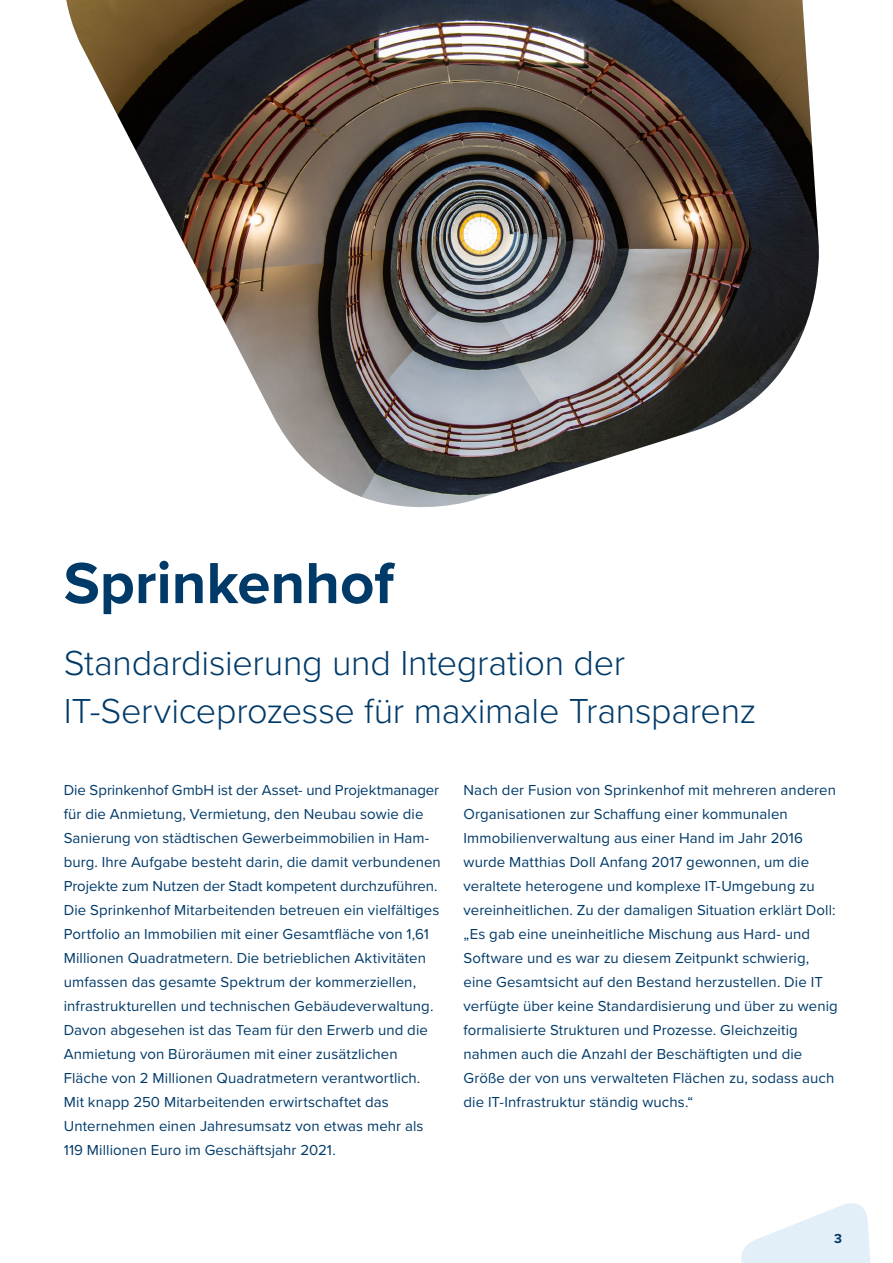
<style>
.page{position:relative;width:893px;height:1263px;background:#fff}
.page>*{position:absolute;margin:0;border:0;box-sizing:border-box;transform-origin:0 0}
.t1{font:700 60px "Proxima Nova";color:#003a69}
.t2{font:300 36px/48px "Proxima Nova";letter-spacing:-.01em;color:#003a69}
.t3{font:15px/24px "Proxima Nova";letter-spacing:.005em;color:#003a69}
.t4{font:700 13.5px "Proxima Nova";color:#003a69}
</style>
<div class="page">
<svg style="left:741px;top:1203px;width:130px;height:60px"></svg>
<img style="left:66px;top:0;width:753px;height:508px">
<h1 class="t1" style="left:64px;top:538px;width:332px">Sprinkenhof</h1>
<h2 class="t2" style="left:64px;top:637px;width:694px">Standardisierung und Integration der<br>IT-Serviceprozesse für maximale Transparenz</h2>
<p class="t3" style="left:64px;top:777px;width:379px">Die Sprinkenhof GmbH ist der Asset- und Projektmanager für die Anmietung, Vermietung, den Neubau sowie die Sanierung von städtischen Gewerbeimmobilien in Ham&shy;burg. Ihre Aufgabe besteht darin, die damit verbundenen Projekte zum Nutzen der Stadt kompetent durchzuführen.<br>Die Sprinkenhof Mitarbeitenden betreuen ein vielfältiges Portfolio an Immobilien mit einer Gesamtfläche von 1,61<br>Millionen Quadratmetern. Die betrieblichen Aktivitäten umfassen das gesamte Spektrum der kommerziellen, infrastrukturellen und technischen Gebäudeverwaltung.<br>Davon abgesehen ist das Team für den Erwerb und die Anmietung von Büroräumen mit einer zusätzlichen Fläche von 2 Millionen Quadratmetern verantwortlich.<br>Mit knapp 250 Mitarbeitenden erwirtschaftet das Unternehmen einen Jahresumsatz von etwas mehr als 119 Millionen Euro im Geschäftsjahr 2021.</p>
<p class="t3" style="left:463px;top:777px;width:376px">Nach der Fusion von Sprinkenhof mit mehreren anderen Organisationen zur Schaffung einer kommunalen Immobilienverwaltung aus einer Hand im Jahr 2016 wurde Matthias Doll Anfang 2017 gewonnen, um die veraltete heterogene und komplexe IT-Umgebung zu vereinheitlichen. Zu der damaligen Situation erklärt Doll: „Es gab eine uneinheitliche Mischung aus Hard- und Software und es war zu diesem Zeitpunkt schwierig, eine Gesamtsicht auf den Bestand herzustellen. Die IT verfügte über keine Standardisierung und über zu wenig formalisierte Strukturen und Prozesse. Gleichzeitig nahmen auch die Anzahl der Beschäftigten und die Größe der von uns verwalteten Flächen zu, sodass auch die IT-Infrastruktur ständig wuchs.“</p>
<p class="t4" style="left:834px;top:1228px;width:9px">3</p>
</div>
